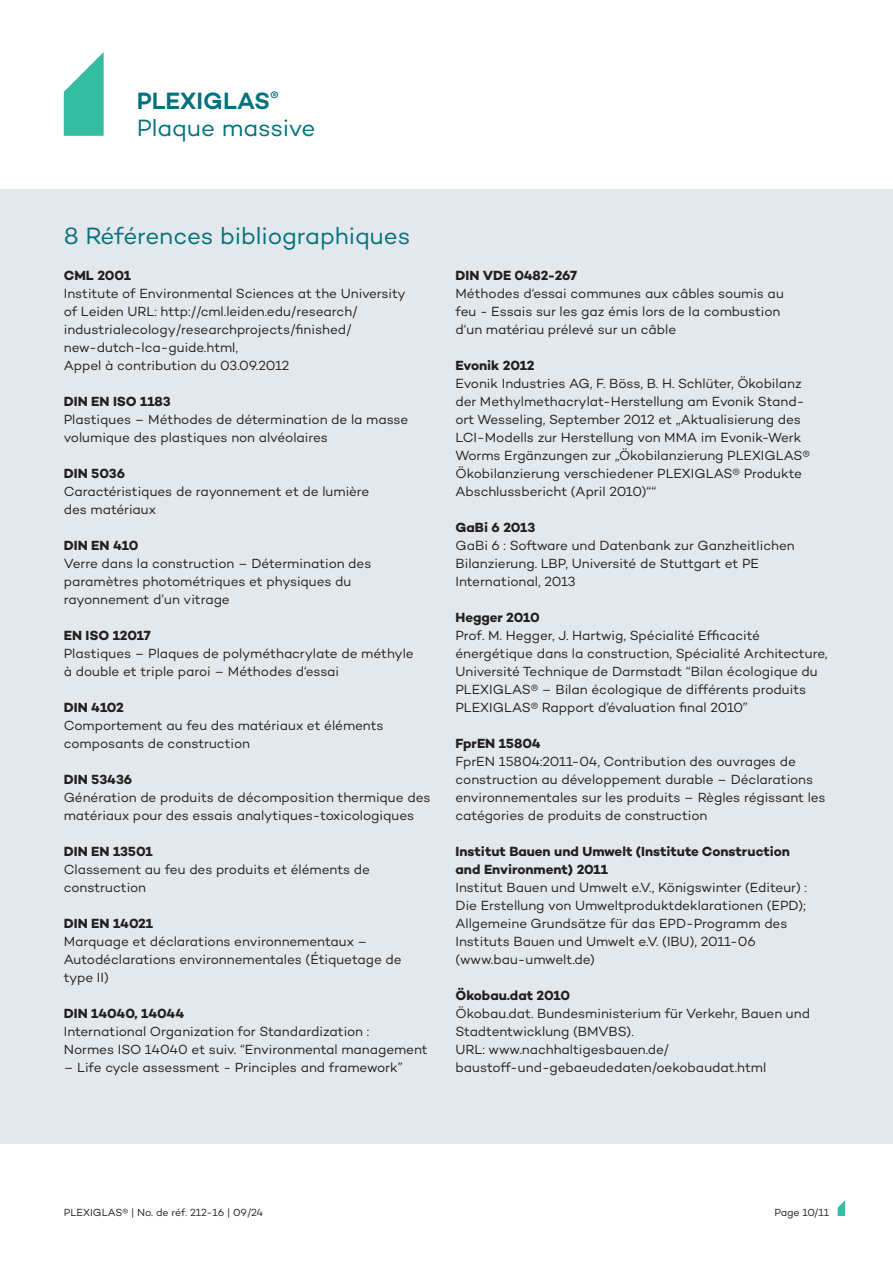
<style>
.page{position:relative;width:893px;height:1263px;background:#fff}
.page>*{position:absolute;margin:0;border:0;box-sizing:border-box;transform-origin:0 0}
.Headline_3{font:24px/27px "Campton";letter-spacing:-.005em;color:#01707e}
.Fließtext{font:13.5px/18px "Campton";letter-spacing:-.005em;color:#231f20}
.t1{font:10.5px "Campton";color:#231f20}
.s1{font-weight:600}
.s2{font-weight:700}
</style>
<div class="page">
<div style="left:0;top:190px;width:893px;height:954px;background:#e2e8eb"></div>
<svg style="left:838px;top:1200px;width:7px;height:16px"></svg>
<svg style="left:64px;top:52px;width:40px;height:84px"></svg>
<h1 class="Headline_3" style="left:137px;top:87px;width:180px"><span class="s1">PLEXIGLAS</span><sup>®<br></sup>Plaque massive</h1>
<p class="Headline_3" style="left:64px;top:222px;width:348px">8 Références bibliographiques</p>
<p class="Fließtext" style="left:64px;top:266px;width:343px"><span class="s2">CML 2001<br></span>Institute of Environmental Sciences at the University of Leiden URL: http://cml.leiden.edu/research/ industrialecology/researchprojects/finished/ new-dutch-lca-guide.html,<br>Appel à contribution du 03.09.2012</p>
<p class="Fließtext" style="left:64px;top:392px;width:346px"><span class="s2">DIN EN ISO 1183<br></span>Plastiques – Méthodes de détermination de la masse volumique des plastiques non alvéolaires</p>
<p class="Fließtext" style="left:64px;top:464px;width:307px"><span class="s2">DIN 5036<br></span>Caractéristiques de rayonnement et de lumière des matériaux</p>
<p class="Fließtext" style="left:64px;top:536px;width:309px"><span class="s2">DIN EN 410<br></span>Verre dans la construction – Détermination des paramètres photométriques et physiques du rayonnement d’un vitrage</p>
<p class="Fließtext" style="left:64px;top:626px;width:352px"><span class="s2">EN ISO 12017<br></span>Plastiques – Plaques de polyméthacrylate de méthyle à double et triple paroi – Méthodes d‘essai</p>
<p class="Fließtext" style="left:64px;top:698px;width:321px"><span class="s2">DIN 4102<br></span>Comportement au feu des matériaux et éléments composants de construction</p>
<p class="Fließtext" style="left:64px;top:770px;width:368px"><span class="s2">DIN 53436<br></span>Génération de produits de décomposition thermique des matériaux pour des essais analytiques-toxicologiques</p>
<p class="Fließtext" style="left:64px;top:842px;width:308px"><span class="s2">DIN EN 13501<br></span>Classement au feu des produits et éléments de construction</p>
<p class="Fließtext" style="left:64px;top:914px;width:339px"><span class="s2">DIN EN 14021<br></span>Marquage et déclarations environnementaux –<br>Autodéclarations environnementales (Étiquetage de type II)</p>
<p class="Fließtext" style="left:64px;top:1004px;width:365px"><span class="s2">DIN 14040, 14044<br></span>International Organization for Standardization :<br>Normes ISO 14040 et suiv. “Environmental management</p>
<p class="Fließtext" style="left:64px;top:1058px;width:340px">– Life cycle assessment - Principles and framework”</p>
<p class="Fließtext" style="left:455px;top:266px;width:330px"><span class="s2">DIN VDE 0482-267<br></span>Méthodes d‘essai communes aux câbles soumis au feu - Essais sur les gaz émis lors de la combustion d‘un matériau prélevé sur un câble</p>
<p class="Fließtext" style="left:455px;top:356px;width:356px"><span class="s2">Evonik 2012<br></span>Evonik Industries AG, F. Böss, B. H. Schlüter, Ökobilanz der Methylmethacrylat-Herstellung am Evonik Stand&shy;ort Wesseling, September 2012 et „Aktualisierung des LCI-Modells zur Herstellung von MMA im Evonik-Werk Worms Ergänzungen zur „Ökobilanzierung PLEXIGLAS® Ökobilanzierung verschiedener PLEXIGLAS® Produkte Abschlussbericht (April 2010)““</p>
<p class="Fließtext" style="left:455px;top:518px;width:341px"><span class="s2">GaBi 6 2013<br></span>GaBi 6 : Software und Datenbank zur Ganzheitlichen Bilanzierung. LBP, Université de Stuttgart et PE International, 2013</p>
<p class="Fließtext" style="left:455px;top:608px;width:374px"><span class="s2">Hegger 2010<br></span>Prof. M. Hegger, J. Hartwig, Spécialité Efficacité énergétique dans la construction, Spécialité Architecture, Université Technique de Darmstadt “Bilan écologique du PLEXIGLAS® – Bilan écologique de différents produits PLEXIGLAS® Rapport d’évaluation final 2010”</p>
<p class="Fließtext" style="left:455px;top:734px;width:372px"><span class="s2">FprEN 15804<br></span>FprEN 15804:2011-04, Contribution des ouvrages de construction au développement durable – Déclarations environnementales sur les produits – Règles régissant les catégories de produits de construction</p>
<p class="Fließtext" style="left:455px;top:842px;width:353px"><span class="s2">Institut Bauen und Umwelt (Institute Construction and Environment) 2011<br></span>Institut Bauen und Umwelt e.V., Königswinter (Editeur) :<br>Die Erstellung von Umweltproduktdeklarationen (EPD); Allgemeine Grundsätze für das EPD-Programm des Instituts Bauen und Umwelt e.V. (IBU), 2011-06 (www.bau-umwelt.de)</p>
<p class="Fließtext" style="left:455px;top:986px;width:356px"><span class="s2">Ökobau.dat 2010<br></span>Ökobau.dat. Bundesministerium für Verkehr, Bauen und Stadtentwicklung (BMVBS).<br>URL: www.nachhaltigesbauen.de/ baustoff-und-gebaeudedaten/oekobaudat.html</p>
<p class="t1" style="left:64px;top:1206px;width:201px">PLEXIGLAS® | No. de réf. 212-16 | 09/24</p>
<p class="t1" style="left:774px;top:1206px;width:56px">Page 10/11</p>
</div>
